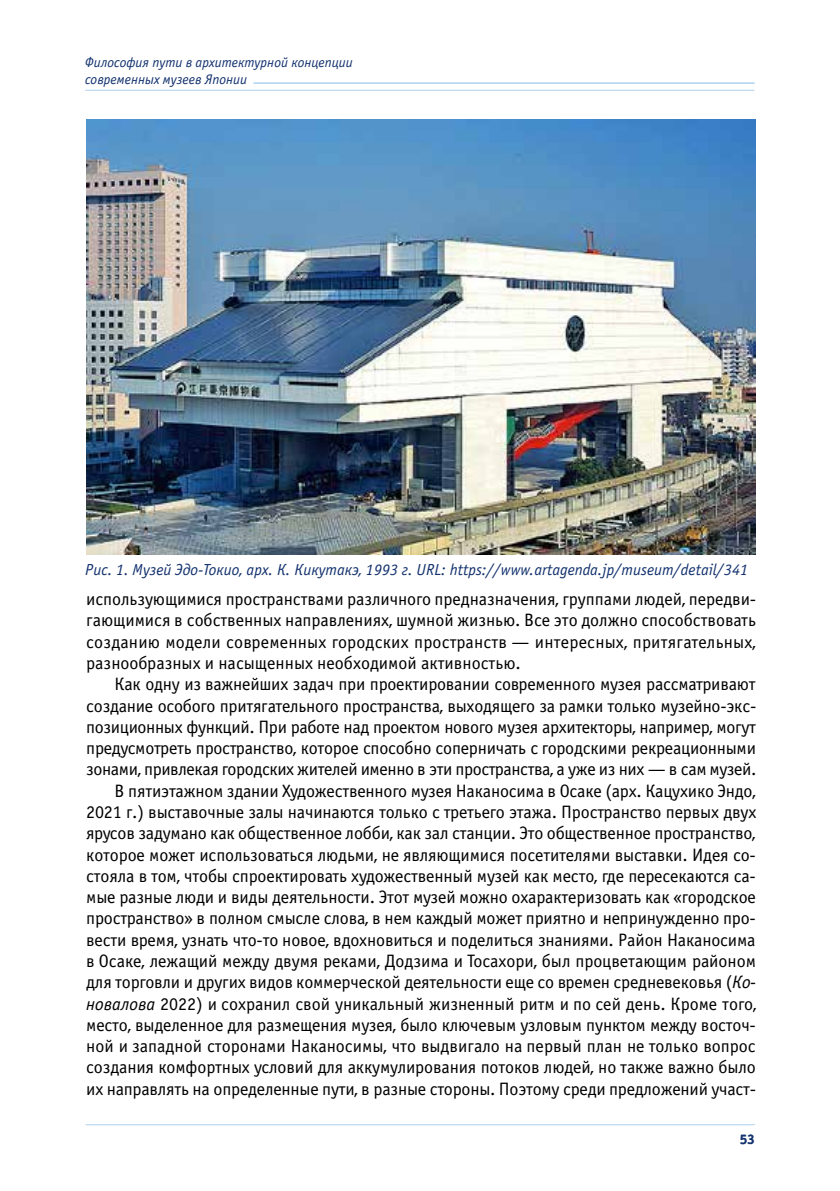
<style>
.page{position:relative;width:840px;height:1191px;background:#fff}
.page>*{position:absolute;margin:0;border:0;box-sizing:border-box;transform-origin:0 0}
.t1{font:18px/21.2px "Officina Sans C";letter-spacing:-.01em;color:#000;text-align:justify}
.t2{font:italic 16px "Officina Sans C";color:#12316e}
.t3{font:italic 14px/16.8px "Officina Sans C";color:#12316e}
.t4{font:14px "Officina Sans Extra Bold C";color:#12316e}
.s1{font-style:italic}
</style>
<div class="page">
<img style="left:86px;top:119px;width:669px;height:435px">
<hr style="left:85px;top:90px;width:668px;height:1px;background:#add1ef">
<hr style="left:254px;top:82px;width:499px;height:2px;background:#add1ef">
<hr style="left:86px;top:1124px;width:668px;height:1px;background:#add1ef">
<p class="t3" style="left:85px;top:54px;width:269px">Философия пути в архитектурной концепции современных музеев Японии</p>
<p class="t2" style="left:85px;top:560px;width:664px">Рис. 1. Музей Эдо-Токио, арх. К. Кикутакэ, 1993 г. URL: https://www.artagenda.jp/museum/detail/341</p>
<p class="t1" style="left:86px;top:589px;width:671px">использующимися пространствами различного предназначения, группами людей, передви&shy;гающимися в собственных направлениях, шумной жизнью. Все это должно способствовать созданию модели современных городских пространств — интересных, притягательных, разнообразных и насыщенных необходимой активностью.</p>
<p class="t1" style="left:86px;top:674px;width:671px;text-align:right">Как одну из важнейших задач при проектировании современного музея рассматривают создание особого притягательного пространства, выходящего за рамки только музейно-экс&shy;позиционных функций. При работе над проектом нового музея архитекторы, например, могут предусмотреть пространство, которое способно соперничать с городскими рекреационными зонами, привлекая городских жителей именно в эти пространства, а уже из них — в сам музей.<br>В пятиэтажном здании Художественного музея Наканосима в Осаке (арх. Кацухико Эндо, 2021 г.) выставочные залы начинаются только с третьего этажа. Пространство первых двух ярусов задумано как общественное лобби, как зал станции. Это общественное пространство, которое может использоваться людьми, не являющимися посетителями выставки. Идея со&shy;стояла в том, чтобы спроектировать художественный музей как место, где пересекаются са&shy;мые разные люди и виды деятельности. Этот музей можно охарактеризовать как «городское пространство» в полном смысле слова, в нем каждый может приятно и непринужденно про&shy;вести время, узнать что-то новое, вдохновиться и поделиться знаниями. Район Наканосима в Осаке, лежащий между двумя реками, Додзима и Тосахори, был процветающим районом для торговли и других видов коммерческой деятельности еще со времен средневековья (<span class="s1">Ко&shy;новалова</span> 2022) и сохранил свой уникальный жизненный ритм и по сей день. Кроме того, место, выделенное для размещения музея, было ключевым узловым пунктом между восточ&shy;ной и западной сторонами Наканосимы, что выдвигало на первый план не только вопрос создания комфортных условий для аккумулирования потоков людей, но также важно было их направлять на определенные пути, в разные стороны. Поэтому среди предложений участ-</p>
<p class="t4" style="left:739px;top:1130px;width:16px">53</p>
</div>
